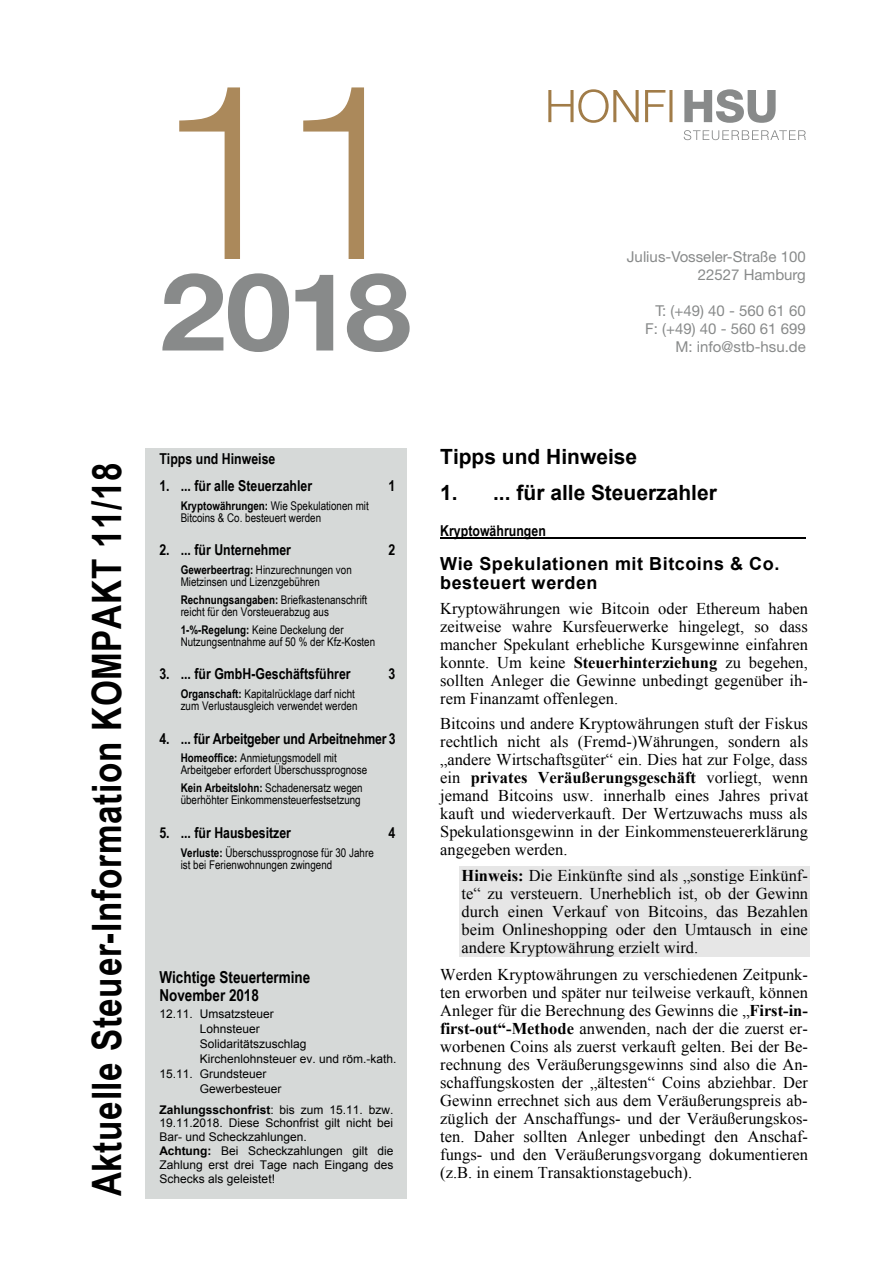
<style>
.page{position:relative;width:893px;height:1263px;background:#fff}
.page>*{position:absolute;margin:0;border:0;box-sizing:border-box;transform-origin:0 0}
.t1{font:300 245.1px "Helvetica Neue LT Pro";color:#ab895b}
.t2{font:700 108px "Helvetica Neue";color:#888a8a;scale:1.1 1}
.t3{font:700 40.5px "Arial Narrow";letter-spacing:.02em;color:#000}
.t4{font:700 21px "Arial";color:#000}
.t5{font:700 18px/19.5px "Arial";letter-spacing:.03em;color:#000}
.t6{font:16.5px/18px "Times New Roman";color:#000;text-align:justify}
.t7{font:700 16.5px/18px "Arial Narrow";color:#000}
.t8{font:700 15px "Arial Narrow";color:#000}
.t9{font:15px/18px "Helvetica Neue LT Pro";color:#888a8a;text-align:right}
.t10{font:12px/12px "Arial Narrow";color:#000}
.t11{font:12px/13.8px "Arial";color:#000}
.s1{font-weight:700}
</style>
<div class="page">
<div style="left:146px;top:449px;width:261px;height:750px;background:#d6d9d8"></div>
<hr style="left:440px;top:537px;width:366px;height:1px;background:#000">
<div style="left:459px;top:866px;width:351px;height:18px;background:#e6e6e6"></div>
<div style="left:459px;top:884px;width:351px;height:18px;background:#e6e6e6"></div>
<div style="left:459px;top:902px;width:351px;height:18px;background:#e6e6e6"></div>
<div style="left:459px;top:920px;width:351px;height:18px;background:#e6e6e6"></div>
<div style="left:459px;top:938px;width:351px;height:18px;background:#e6e6e6"></div>
<svg style="left:684px;top:89px;width:92px;height:34px"></svg>
<svg style="left:548px;top:89px;width:124px;height:34px"></svg>
<svg style="left:684px;top:130px;width:122px;height:10px"></svg>
<h1 class="t1" style="left:155px;top:22px;width:262px">11</h1>
<h2 class="t2" style="left:160px;top:245px;width:230px">2018</h2>
<p class="t9" style="left:627px;top:247px;width:180px">Julius-Vosseler-Straße 100<br>22527 Hamburg</p>
<p class="t9" style="left:645px;top:301px;width:162px">T: (+49) 40 - 560 61 60<br>F: (+49) 40 - 560 61 699<br>M: info@stb-hsu.de</p>
<h3 class="t3" style="left:76px;top:1196px;width:736px;rotate:-90deg">Aktuelle Steuer-Information KOMPAKT 11/18</h3>
<p class="t8" style="left:159px;top:447px;width:117px">Tipps und Hinweise</p>
<p class="t8" style="left:159px;top:474px;width:154px">1. ... für alle Steuerzahler</p>
<p class="t8" style="left:389px;top:474px;width:8px">1</p>
<p class="t10" style="left:181px;top:499px;width:190px"><span class="s1">Kryptowährungen:</span> Wie Spekulationen mit<br>Bitcoins &amp; Co. besteuert werden</p>
<p class="t8" style="left:159px;top:538px;width:133px">2. ... für Unternehmer</p>
<p class="t8" style="left:389px;top:538px;width:8px">2</p>
<p class="t10" style="left:181px;top:563px;width:173px"><span class="s1">Gewerbeertrag:</span> Hinzurechnungen von<br>Mietzinsen und Lizenzgebühren</p>
<p class="t10" style="left:181px;top:593px;width:188px"><span class="s1">Rechnungsangaben:</span> Briefkastenanschrift reicht für den Vorsteuerabzug aus</p>
<p class="t10" style="left:181px;top:623px;width:196px"><span class="s1">1-%-Regelung:</span> Keine Deckelung der<br>Nutzungsentnahme auf 50 % der Kfz-Kosten</p>
<p class="t8" style="left:159px;top:663px;width:193px">3. ... für GmbH-Geschäftsführer</p>
<p class="t8" style="left:388px;top:663px;width:8px">3</p>
<p class="t10" style="left:181px;top:687px;width:178px"><span class="s1">Organschaft:</span> Kapitalrücklage darf nicht zum Verlustausgleich verwendet werden</p>
<p class="t8" style="left:159px;top:727px;width:238px">4. ... für Arbeitgeber und Arbeitnehmer 3</p>
<p class="t10" style="left:181px;top:752px;width:188px"><span class="s1">Homeoffice:</span> Anmietungsmodell mit<br>Arbeitgeber erfordert Überschussprognose</p>
<p class="t10" style="left:181px;top:782px;width:184px"><span class="s1">Kein Arbeitslohn:</span> Schadenersatz wegen überhöhter Einkommensteuerfestsetzung</p>
<p class="t8" style="left:159px;top:821px;width:133px">5. ... für Hausbesitzer</p>
<p class="t8" style="left:389px;top:821px;width:8px">4</p>
<p class="t10" style="left:181px;top:846px;width:195px"><span class="s1">Verluste:</span> Überschussprognose für 30 Jahre ist bei Ferienwohnungen zwingend</p>
<p class="t7" style="left:159px;top:967px;width:152px">Wichtige Steuertermine<br>November 2018</p>
<p class="t11" style="left:159px;top:1007px;width:116px">12.11. Umsatzsteuer</p>
<p class="t11" style="left:200px;top:1022px;width:61px">Lohnsteuer</p>
<p class="t11" style="left:200px;top:1037px;width:108px">Solidaritätszuschlag</p>
<p class="t11" style="left:200px;top:1052px;width:198px">Kirchenlohnsteuer ev. und röm.-kath.</p>
<p class="t11" style="left:159px;top:1067px;width:108px">15.11. Grundsteuer</p>
<p class="t11" style="left:200px;top:1082px;width:83px">Gewerbesteuer</p>
<p class="t11" style="left:159px;top:1102px;width:235px"><span class="s1">Zahlungsschonfrist</span>: bis zum 15.11. bzw.<br>19.11.2018. Diese Schonfrist gilt nicht bei Bar- und Scheckzahlungen.<br><span class="s1">Achtung:</span> Bei Scheckzahlungen gilt die Zahlung erst drei Tage nach Eingang des Schecks als geleistet!</p>
<p class="t4" style="left:440px;top:443px;width:198px">Tipps und Hinweise</p>
<p class="t4" style="left:440px;top:479px;width:278px">1. ... für alle Steuerzahler</p>
<p class="t8" style="left:440px;top:519px;width:107px">Kryptowährungen</p>
<p class="t5" style="left:440px;top:554px;width:341px">Wie Spekulationen mit Bitcoins &amp; Co. besteuert werden</p>
<p class="t6" style="left:440px;top:599px;width:369px">Kryptowährungen wie Bitcoin oder Ethereum haben zeitweise wahre Kursfeuerwerke hingelegt, so dass mancher Spekulant erhebliche Kursgewinne einfahren konnte. Um keine <span class="s1">Steuerhinterziehung</span> zu begehen, sollten Anleger die Gewinne unbedingt gegenüber ih&shy;rem Finanzamt offenlegen.</p>
<p class="t6" style="left:440px;top:714px;width:370px">Bitcoins und andere Kryptowährungen stuft der Fiskus rechtlich nicht als (Fremd-)Währungen, sondern als „andere Wirtschaftsgüter“ ein. Dies hat zur Folge, dass ein <span class="s1">privates Veräußerungsgeschäft</span> vorliegt, wenn jemand Bitcoins usw. innerhalb eines Jahres privat kauft und wiederverkauft. Der Wertzuwachs muss als Spekulationsgewinn in der Einkommensteuererklärung angegeben werden.</p>
<p class="t6" style="left:461px;top:866px;width:348px"><span class="s1">Hinweis:</span> Die Einkünfte sind als „sonstige Einkünf&shy;te“ zu versteuern. Unerheblich ist, ob der Gewinn durch einen Verkauf von Bitcoins, das Bezahlen beim Onlineshopping oder den Umtausch in eine andere Kryptowährung erzielt wird.</p>
<p class="t6" style="left:440px;top:965px;width:369px">Werden Kryptowährungen zu verschiedenen Zeitpunk&shy;ten erworben und später nur teilweise verkauft, können Anleger für die Berechnung des Gewinns die „<span class="s1">First-in&shy;first-out“-Methode</span> anwenden, nach der die zuerst er&shy;worbenen Coins als zuerst verkauft gelten. Bei der Be&shy;rechnung des Veräußerungsgewinns sind also die An&shy;schaffungskosten der „ältesten“ Coins abziehbar. Der Gewinn errechnet sich aus dem Veräußerungspreis ab&shy;züglich der Anschaffungs- und der Veräußerungskos&shy;ten. Daher sollten Anleger unbedingt den Anschaf&shy;fungs- und den Veräußerungsvorgang dokumentieren (z.B. in einem Transaktionstagebuch).</p>
</div>
